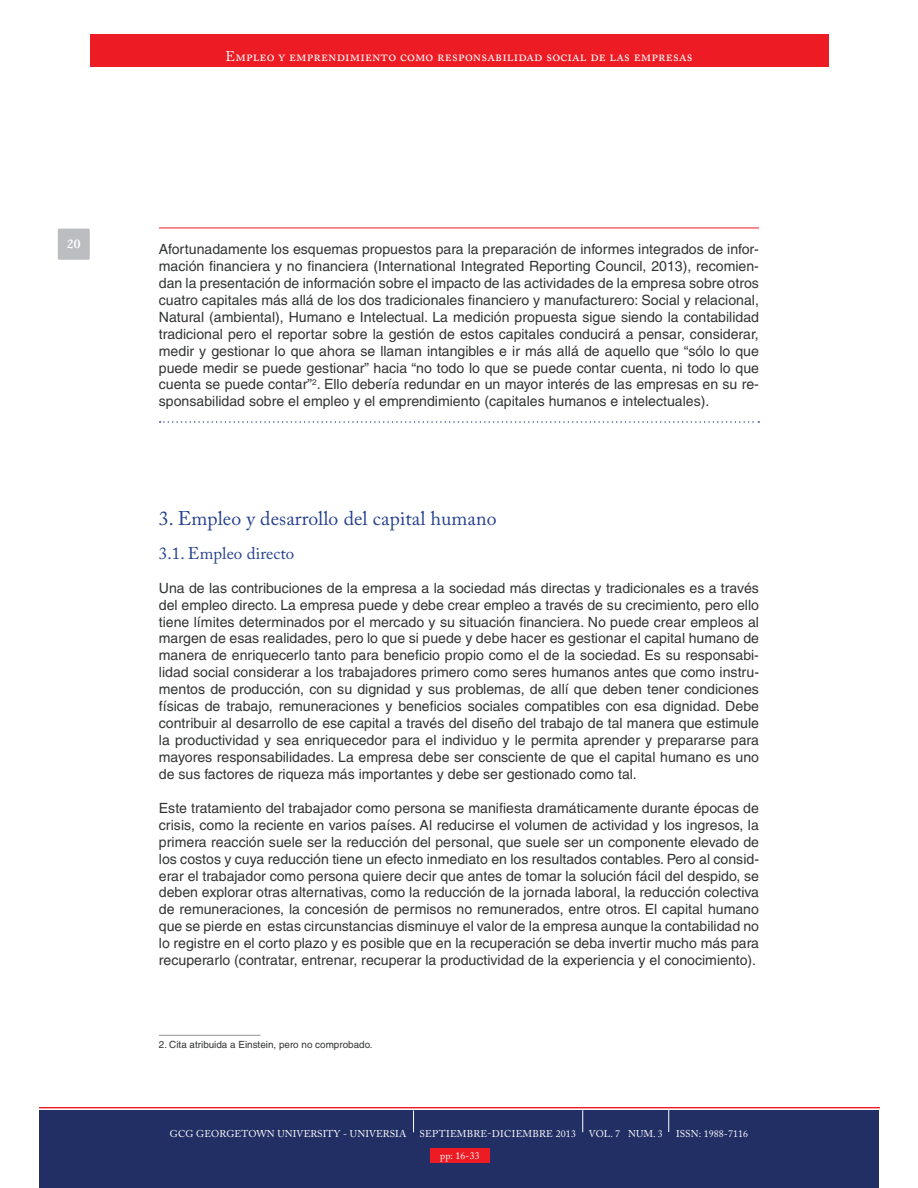
<style>
.page{position:relative;width:918px;height:1188px;background:#fff}
.page>*{position:absolute;margin:0;border:0;box-sizing:border-box;transform-origin:0 0}
.t1{font:19.8px "Adobe Caslon Pro";color:#25408e}
.t2{font:16.95px "Adobe Caslon Pro";color:#25408e}
.t3{font:14.1px/17px "Helvetica";color:#323333;text-align:justify}
.t4{font:14.1px "Adobe Caslon Pro";letter-spacing:.01em;color:#fff}
.t5{font:9.9px "Adobe Caslon Pro";letter-spacing:.01em;color:#fff}
.t6{font:9.9px "Helvetica";color:#323333}
</style>
<div class="page">
<div style="left:90px;top:34px;width:738px;height:33px;background:#ed1c24"></div>
<div style="left:39px;top:1110px;width:840px;height:78px;background:#212f65"></div>
<svg style="left:39px;top:1107px;width:840px;height:25px"></svg>
<div style="left:58px;top:229px;width:32px;height:31px;background:#bbbdc0"></div>
<hr style="left:159px;top:228px;width:600px;height:1px;background:#ed1c24">
<svg style="left:160px;top:421px;width:599px;height:2px"></svg>
<hr style="left:159px;top:1035px;width:101px;height:1px;background:#939598">
<div style="left:430px;top:1148px;width:60px;height:15px;background:#ed1c24"></div>
<p class="t4" style="left:226px;top:51px;width:468px">Empleo y emprendimiento como responsabilidad social de las empresas</p>
<p class="t3" style="left:159px;top:242px;width:602px">Afortunadamente los esquemas propuestos para la preparación de informes integrados de infor&shy;mación financiera y no financiera (International Integrated Reporting Council, 2013), recomien&shy;dan la presentación de información sobre el impacto de las actividades de la empresa sobre otros cuatro capitales más allá de los dos tradicionales financiero y manufacturero: Social y relacional, Natural (ambiental), Humano e Intelectual. La medición propuesta sigue siendo la contabilidad tradicional pero el reportar sobre la gestión de estos capitales conducirá a pensar, considerar, medir y gestionar lo que ahora se llaman intangibles e ir más allá de aquello que “sólo lo que puede medir se puede gestionar” hacia “no todo lo que se puede contar cuenta, ni todo lo que cuenta se puede contar”<sup>2</sup>. Ello debería redundar en un mayor interés de las empresas en su re&shy;sponsabilidad sobre el empleo y el emprendimiento (capitales humanos e intelectuales).</p>
<h1 class="t1" style="left:159px;top:511px;width:339px">3. Empleo y desarrollo del capital humano</h1>
<p class="t2" style="left:159px;top:547px;width:137px">3.1. Empleo directo</p>
<p class="t3" style="left:159px;top:581px;width:602px">Una de las contribuciones de la empresa a la sociedad más directas y tradicionales es a través del empleo directo. La empresa puede y debe crear empleo a través de su crecimiento, pero ello tiene límites determinados por el mercado y su situación financiera. No puede crear empleos al margen de esas realidades, pero lo que si puede y debe hacer es gestionar el capital humano de manera de enriquecerlo tanto para beneficio propio como el de la sociedad. Es su responsabi&shy;lidad social considerar a los trabajadores primero como seres humanos antes que como instru&shy;mentos de producción, con su dignidad y sus problemas, de allí que deben tener condiciones físicas de trabajo, remuneraciones y beneficios sociales compatibles con esa dignidad. Debe contribuir al desarrollo de ese capital a través del diseño del trabajo de tal manera que estimule la productividad y sea enriquecedor para el individuo y le permita aprender y prepararse para mayores responsabilidades. La empresa debe ser consciente de que el capital humano es uno de sus factores de riqueza más importantes y debe ser gestionado como tal.</p>
<p class="t3" style="left:159px;top:801px;width:602px">Este tratamiento del trabajador como persona se manifiesta dramáticamente durante épocas de crisis, como la reciente en varios países. Al reducirse el volumen de actividad y los ingresos, la primera reacción suele ser la reducción del personal, que suele ser un componente elevado de los costos y cuya reducción tiene un efecto inmediato en los resultados contables. Pero al consid&shy;erar el trabajador como persona quiere decir que antes de tomar la solución fácil del despido, se deben explorar otras alternativas, como la reducción de la jornada laboral, la reducción colectiva de remuneraciones, la concesión de permisos no remunerados, entre otros. El capital humano que se pierde en estas circunstancias disminuye el valor de la empresa aunque la contabilidad no lo registre en el corto plazo y es posible que en la recuperación se deba invertir mucho más para recuperarlo (contratar, entrenar, recuperar la productividad de la experiencia y el conocimiento).</p>
<p class="t6" style="left:159px;top:1041px;width:215px">2. Cita atribuida a Einstein, pero no comprobado.</p>
<p class="t5" style="left:170px;top:1130px;width:238px">GCG GEORGETOWN UNIVERSITY - UNIVERSIA</p>
<p class="t5" style="left:420px;top:1130px;width:158px">SEPTIEMBRE-DICIEMBRE 2013</p>
<p class="t5" style="left:589px;top:1130px;width:75px">VOL. 7 NUM. 3</p>
<p class="t5" style="left:676px;top:1130px;width:74px">ISSN: 1988-7116</p>
<p class="t5" style="left:440px;top:1152px;width:41px">pp: 16-33</p>
</div>
